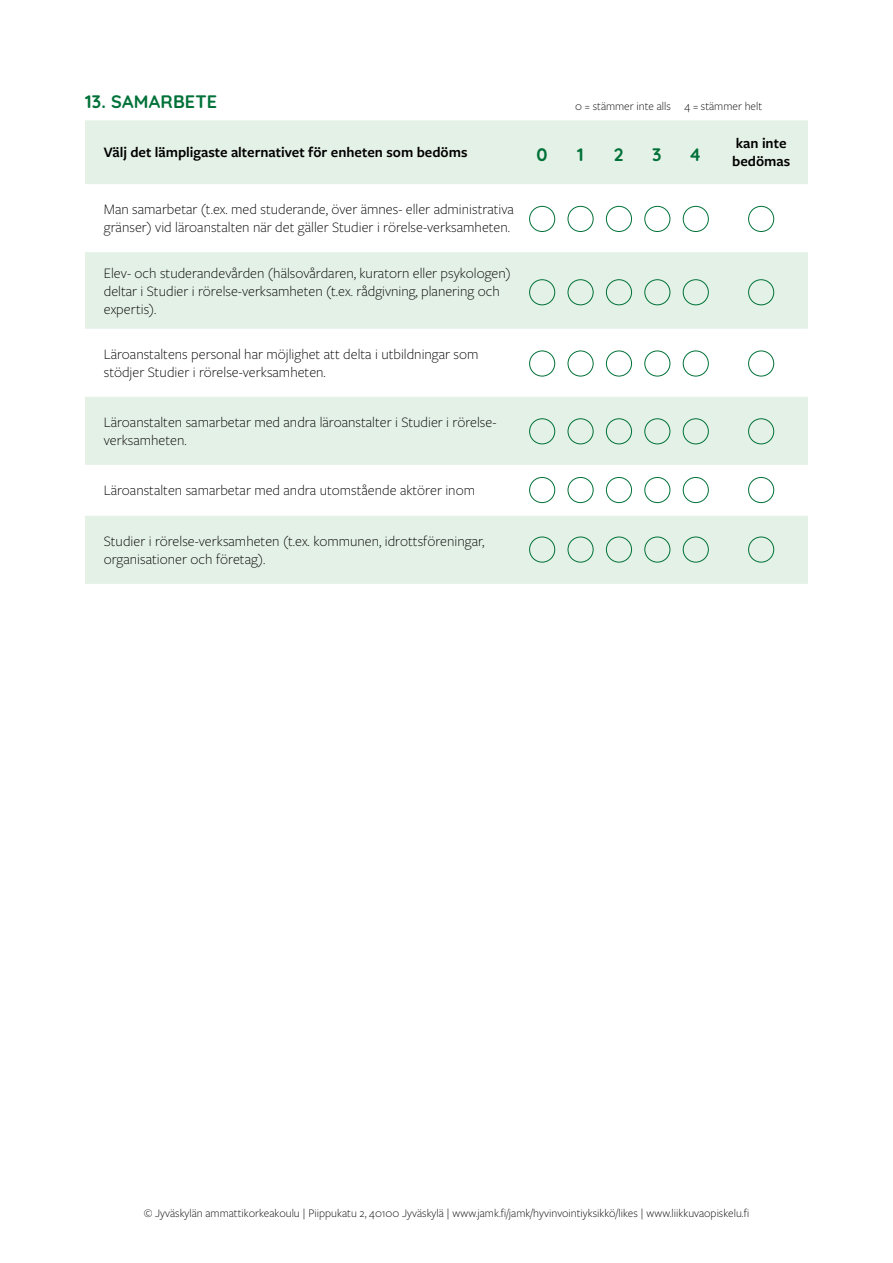
<style>
.page{position:relative;width:893px;height:1263px;background:#fff}
.page>*{position:absolute;margin:0;border:0;box-sizing:border-box;transform-origin:0 0}
.väliotsikko{font:700 18px "Quicksand";letter-spacing:.01em;color:#007138}
.vaihtoehdot{font:300 15px/18px "Freight Sans Pro";color:#000}
.alaotsikko{font:600 15px "Freight Sans Pro";color:#000}
.perusteksti{font:300 12px "Freight Sans Pro";color:#000}
</style>
<div class="page">
<svg style="left:85px;top:120px;width:723px;height:464px;fill:#e4f1e6"></svg>
<div style="left:529px;top:206px;width:26px;height:26px;border:1px solid #007138;border-radius:50%"></div>
<div style="left:529px;top:279px;width:26px;height:26px;border:1px solid #007138;border-radius:50%"></div>
<div style="left:529px;top:351px;width:26px;height:25px;border:1px solid #007138;border-radius:50%"></div>
<div style="left:529px;top:419px;width:26px;height:25px;border:1px solid #007138;border-radius:50%"></div>
<div style="left:529px;top:477px;width:26px;height:26px;border:1px solid #007138;border-radius:50%"></div>
<div style="left:529px;top:537px;width:26px;height:25px;border:1px solid #007138;border-radius:50%"></div>
<div style="left:748px;top:206px;width:26px;height:26px;border:1px solid #007138;border-radius:50%"></div>
<div style="left:748px;top:279px;width:26px;height:26px;border:1px solid #007138;border-radius:50%"></div>
<div style="left:748px;top:351px;width:26px;height:25px;border:1px solid #007138;border-radius:50%"></div>
<div style="left:748px;top:419px;width:26px;height:25px;border:1px solid #007138;border-radius:50%"></div>
<div style="left:748px;top:477px;width:26px;height:26px;border:1px solid #007138;border-radius:50%"></div>
<div style="left:748px;top:537px;width:26px;height:25px;border:1px solid #007138;border-radius:50%"></div>
<div style="left:568px;top:206px;width:25px;height:26px;border:1px solid #007138;border-radius:50%"></div>
<div style="left:568px;top:279px;width:25px;height:26px;border:1px solid #007138;border-radius:50%"></div>
<div style="left:568px;top:351px;width:25px;height:25px;border:1px solid #007138;border-radius:50%"></div>
<div style="left:568px;top:419px;width:25px;height:25px;border:1px solid #007138;border-radius:50%"></div>
<div style="left:568px;top:477px;width:25px;height:26px;border:1px solid #007138;border-radius:50%"></div>
<div style="left:568px;top:537px;width:25px;height:25px;border:1px solid #007138;border-radius:50%"></div>
<div style="left:606px;top:206px;width:26px;height:26px;border:1px solid #007138;border-radius:50%"></div>
<div style="left:606px;top:279px;width:26px;height:26px;border:1px solid #007138;border-radius:50%"></div>
<div style="left:606px;top:351px;width:26px;height:25px;border:1px solid #007138;border-radius:50%"></div>
<div style="left:606px;top:419px;width:26px;height:25px;border:1px solid #007138;border-radius:50%"></div>
<div style="left:606px;top:477px;width:26px;height:26px;border:1px solid #007138;border-radius:50%"></div>
<div style="left:606px;top:537px;width:26px;height:25px;border:1px solid #007138;border-radius:50%"></div>
<div style="left:645px;top:206px;width:25px;height:26px;border:1px solid #007138;border-radius:50%"></div>
<div style="left:645px;top:279px;width:25px;height:26px;border:1px solid #007138;border-radius:50%"></div>
<div style="left:645px;top:351px;width:25px;height:25px;border:1px solid #007138;border-radius:50%"></div>
<div style="left:645px;top:419px;width:25px;height:25px;border:1px solid #007138;border-radius:50%"></div>
<div style="left:645px;top:477px;width:25px;height:26px;border:1px solid #007138;border-radius:50%"></div>
<div style="left:645px;top:537px;width:25px;height:25px;border:1px solid #007138;border-radius:50%"></div>
<div style="left:683px;top:206px;width:25px;height:26px;border:1px solid #007138;border-radius:50%"></div>
<div style="left:683px;top:279px;width:25px;height:26px;border:1px solid #007138;border-radius:50%"></div>
<div style="left:683px;top:351px;width:25px;height:25px;border:1px solid #007138;border-radius:50%"></div>
<div style="left:683px;top:419px;width:25px;height:25px;border:1px solid #007138;border-radius:50%"></div>
<div style="left:683px;top:477px;width:25px;height:26px;border:1px solid #007138;border-radius:50%"></div>
<div style="left:683px;top:537px;width:25px;height:25px;border:1px solid #007138;border-radius:50%"></div>
<p class="väliotsikko" style="left:85px;top:86px;width:134px">13. SAMARBETE</p>
<p class="perusteksti" style="left:575px;top:98px;width:189px">0 = stämmer inte alls 4 = stämmer helt</p>
<p class="alaotsikko" style="left:104px;top:142px;width:365px">Välj det lämpligaste alternativet för enheten som bedöms</p>
<p class="väliotsikko" style="left:537px;top:140px;width:13px">0</p>
<p class="väliotsikko" style="left:577px;top:140px;width:8px">1</p>
<p class="väliotsikko" style="left:614px;top:140px;width:11px">2</p>
<p class="väliotsikko" style="left:652px;top:140px;width:11px">3</p>
<p class="väliotsikko" style="left:689px;top:140px;width:14px">4</p>
<p class="vaihtoehdot" style="left:104px;top:200px;width:412px">Man samarbetar (t.ex. med studerande, över ämnes- eller administrativa gränser) vid läroanstalten när det gäller Studier i rörelse-verksamheten.</p>
<p class="vaihtoehdot" style="left:104px;top:263px;width:409px">Elev- och studerandevården (hälsovårdaren, kuratorn eller psykologen) deltar i Studier i rörelse-verksamheten (t.ex. rådgivning, planering och expertis).</p>
<p class="vaihtoehdot" style="left:104px;top:344px;width:376px">Läroanstaltens personal har möjlighet att delta i utbildningar som stödjer Studier i rörelse-verksamheten.</p>
<p class="vaihtoehdot" style="left:104px;top:412px;width:394px">Läroanstalten samarbetar med andra läroanstalter i Studier i rörelse&shy;verksamheten.</p>
<p class="vaihtoehdot" style="left:104px;top:481px;width:373px">Läroanstalten samarbetar med andra utomstående aktörer inom</p>
<p class="vaihtoehdot" style="left:104px;top:531px;width:382px">Studier i rörelse-verksamheten (t.ex. kommunen, idrottsföreningar, organisationer och företag).</p>
<p class="alaotsikko" style="left:736px;top:133px;width:52px">kan inte</p>
<p class="alaotsikko" style="left:732px;top:151px;width:60px">bedömas</p>
<p class="perusteksti" style="left:144px;top:1205px;width:607px">© Jyväskylän ammattikorkeakoulu | Piippukatu 2, 40100 Jyväskylä | www.jamk.fi/jamk/hyvinvointiyksikkö/likes | www.liikkuvaopiskelu.fi</p>
</div>
